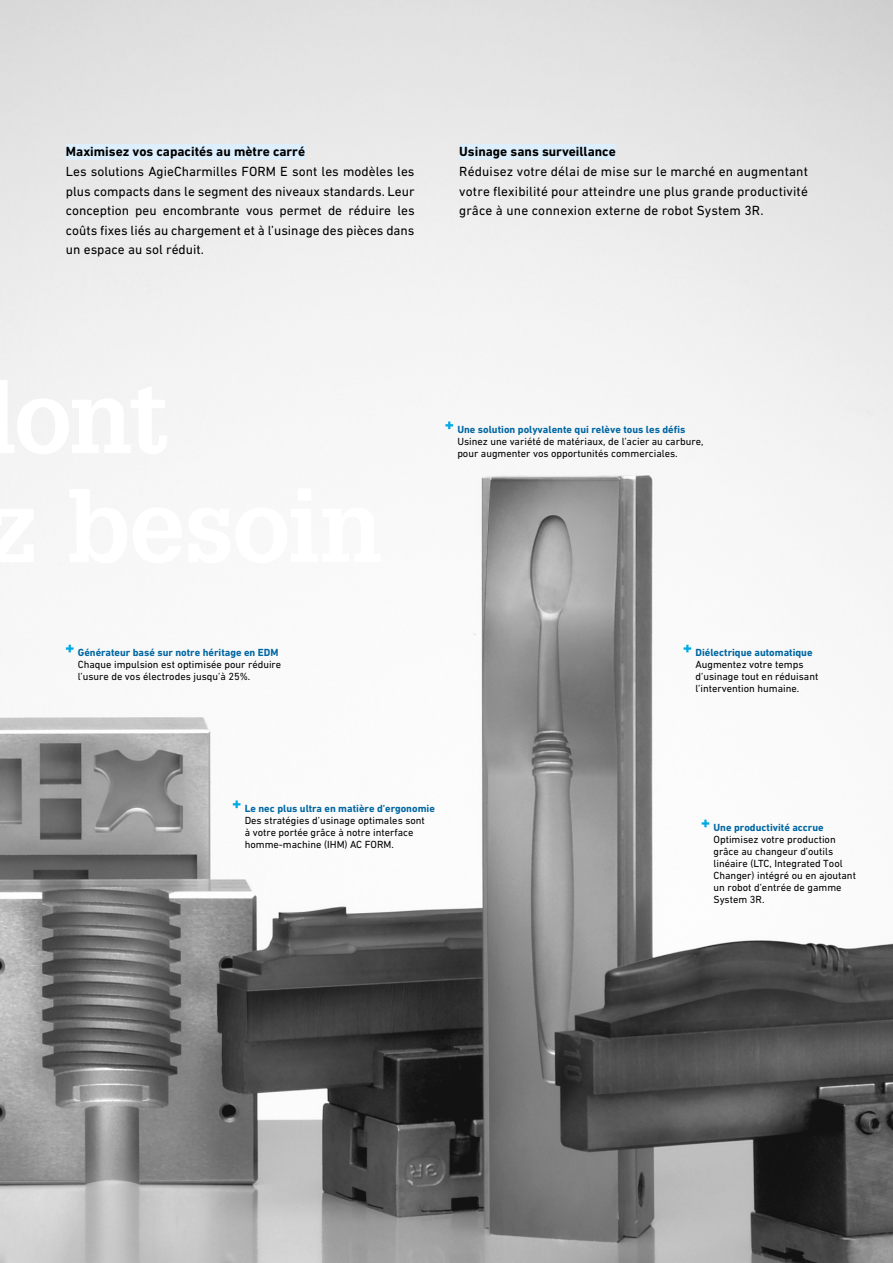
<style>
.page{position:relative;width:893px;height:1263px;background:#fff}
.page>*{position:absolute;margin:0;border:0;box-sizing:border-box;transform-origin:0 0}
.t1{font:13.5px/19.5px "DIN Next W1 G";color:#000;text-align:justify}
.t2{font:700 13.5px "DIN Next W1 G";color:#000}
.t3{font:10.5px/12px "DIN Next W1 G";color:#000}
.t4{font:700 10.5px "DIN Next W1 G";color:#0067a2}
</style>
<div class="page">
<img style="left:0;top:0;width:893px;height:1263px">
<div style="left:66px;top:144px;width:239px;height:16px;background:#ddeffc"></div>
<div style="left:459px;top:144px;width:157px;height:16px;background:#ddeffc"></div>
<svg style="left:66px;top:645px;width:8px;height:7px"></svg>
<svg style="left:233px;top:800px;width:7px;height:8px"></svg>
<svg style="left:445px;top:421px;width:8px;height:8px"></svg>
<svg style="left:684px;top:645px;width:7px;height:7px"></svg>
<svg style="left:702px;top:820px;width:7px;height:7px"></svg>
<p class="t2" style="left:66px;top:144px;width:241px">Maximisez vos capacités au mètre carré</p>
<p class="t1" style="left:66px;top:162px;width:350px">Les solutions AgieCharmilles FORM E sont les modèles les plus compacts dans le segment des niveaux standards. Leur conception peu encombrante vous permet de réduire les coûts fixes liés au chargement et à l’usinage des pièces dans un espace au sol réduit.</p>
<p class="t2" style="left:459px;top:144px;width:158px">Usinage sans surveillance</p>
<p class="t1" style="left:459px;top:162px;width:350px">Réduisez votre délai de mise sur le marché en augmentant votre flexibilité pour atteindre une plus grande productivité grâce à une connexion externe de robot System 3R.</p>
<p class="t4" style="left:457px;top:423px;width:230px">Une solution polyvalente qui relève tous les défis</p>
<p class="t3" style="left:457px;top:435px;width:248px">Usinez une variété de matériaux, de l’acier au carbure, pour augmenter vos opportunités commerciales.</p>
<p class="t4" style="left:78px;top:646px;width:202px">Générateur basé sur notre héritage en EDM</p>
<p class="t3" style="left:78px;top:658px;width:205px">Chaque impulsion est optimisée pour réduire l’usure de vos électrodes jusqu’à 25%.</p>
<p class="t4" style="left:245px;top:802px;width:192px">Le nec plus ultra en matière d’ergonomie</p>
<p class="t3" style="left:245px;top:814px;width:182px">Des stratégies d’usinage optimales sont à votre portée grâce à notre interface homme-machine (IHM) AC FORM.</p>
<p class="t4" style="left:695px;top:646px;width:119px">Diélectrique automatique</p>
<p class="t3" style="left:695px;top:658px;width:124px">Augmentez votre temps d’usinage tout en réduisant l’intervention humaine.</p>
<p class="t4" style="left:713px;top:821px;width:112px">Une productivité accrue</p>
<p class="t3" style="left:713px;top:833px;width:144px">Optimisez votre production grâce au changeur d’outils linéaire (LTC, Integrated Tool<br>Changer) intégré ou en ajoutant un robot d’entrée de gamme<br>System 3R.</p>
</div>
